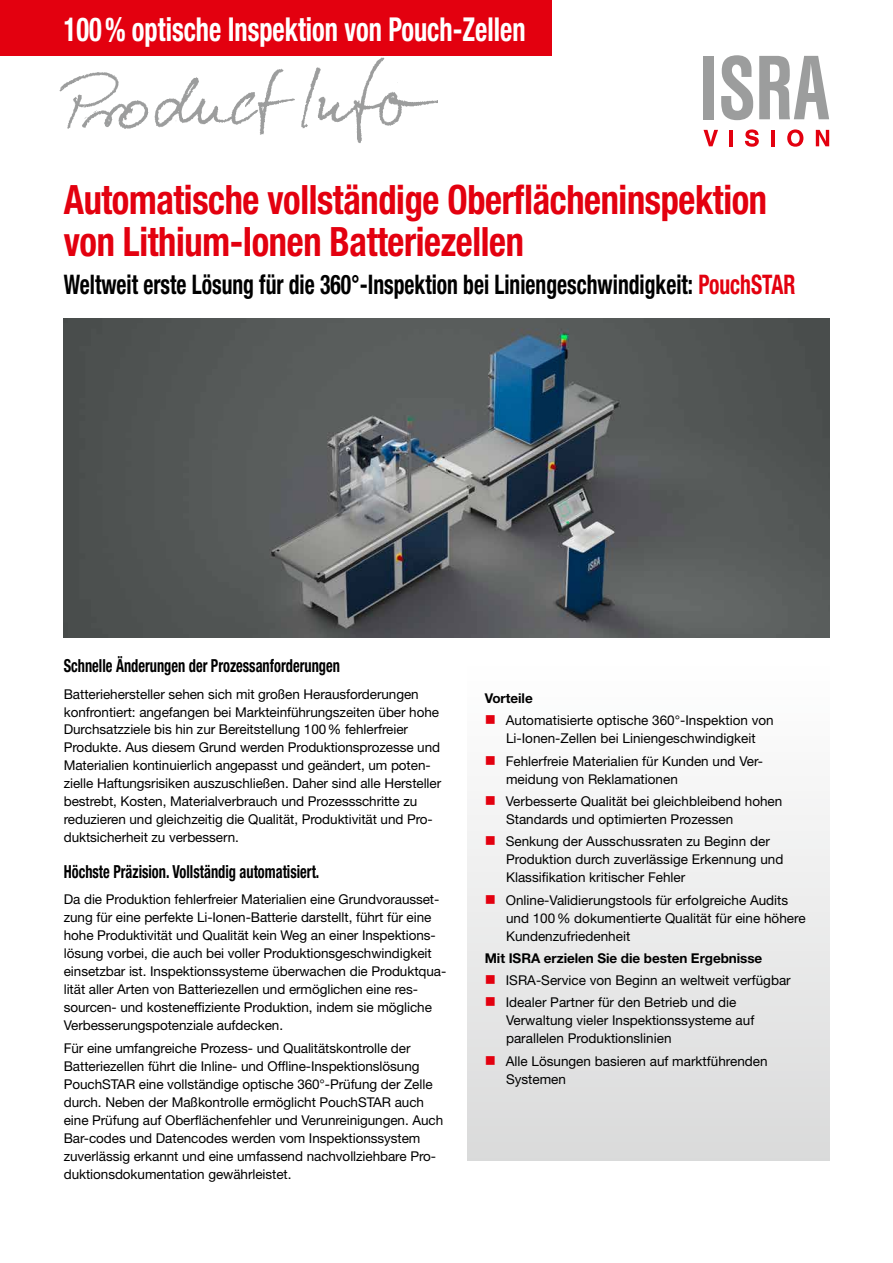
<style>
.page{position:relative;width:893px;height:1263px;background:#fff}
.page>*{position:absolute;margin:0;border:0;box-sizing:border-box;transform-origin:0 0}
.t1{font:700 condensed 40.5px/42px "Helvetica Neue LT Std";letter-spacing:-.01em;color:#e3000f;scale:.9 1}
.t2{font:700 condensed 33px "Helvetica Neue LT Std";color:#fff;scale:.8 1}
.t3{font:700 condensed 27px "Helvetica Neue LT Std";color:#000;scale:.8 1}
.t4{font:700 condensed 18px "Helvetica Neue LT Std";color:#000;scale:.8 1}
.t5{font:13.5px/18px "Helvetica Neue LT Std";letter-spacing:-.005em;color:#000}
.t6{font:700 13.5px "Helvetica Neue LT Std";letter-spacing:-.005em;color:#000}
.s1{color:#e3000f}
</style>
<div class="page">
<div style="left:0;top:0;width:552px;height:55px;background:#e3000f"></div>
<div style="left:468px;top:659px;width:361px;height:502px;background:linear-gradient(to bottom,#fff,#dadada)"></div>
<img style="left:59px;top:57px;width:379px;height:86px">
<svg style="left:703px;top:130px;width:15px;height:16px"></svg>
<hr style="left:729px;top:130px;width:4px;height:16px;background:#e3000f">
<svg style="left:745px;top:129px;width:14px;height:18px"></svg>
<hr style="left:771px;top:130px;width:4px;height:16px;background:#e3000f">
<svg style="left:787px;top:129px;width:16px;height:18px"></svg>
<svg style="left:816px;top:130px;width:13px;height:16px"></svg>
<div style="left:703px;top:56px;width:11px;height:63px;background:#9c9d9d"></div>
<svg style="left:721px;top:55px;width:32px;height:65px"></svg>
<svg style="left:759px;top:56px;width:70px;height:63px"></svg>
<img style="left:64px;top:319px;width:765px;height:319px">
<svg style="left:486px;top:715px;width:9px;height:9px"></svg>
<svg style="left:486px;top:756px;width:9px;height:9px"></svg>
<svg style="left:486px;top:796px;width:9px;height:9px"></svg>
<svg style="left:486px;top:836px;width:9px;height:9px"></svg>
<svg style="left:486px;top:894px;width:9px;height:9px"></svg>
<svg style="left:486px;top:975px;width:9px;height:9px"></svg>
<svg style="left:486px;top:997px;width:9px;height:9px"></svg>
<svg style="left:486px;top:1056px;width:9px;height:8px"></svg>
<h2 class="t2" style="left:64px;top:9px;width:579px">100% optische Inspektion von Pouch-Zellen</h2>
<h1 class="t1" style="left:64px;top:178px;width:783px">Automatische vollständige Oberflächeninspektion von Lithium-Ionen Batteriezellen</h1>
<h3 class="t3" style="left:64px;top:268px;width:916px">Weltweit erste Lösung für die 360°-Inspektion bei Liniengeschwindigkeit: <span class="s1">PouchSTAR</span></h3>
<h3 class="t4" style="left:64px;top:655px;width:347px">Schnelle Änderungen der Prozessanforderungen</h3>
<p class="t5" style="left:64px;top:684px;width:379px">Batteriehersteller sehen sich mit großen Herausforderungen konfrontiert: angefangen bei Markteinführungszeiten über hohe Durchsatzziele bis hin zur Bereitstellung 100% fehlerfreier Produkte. Aus diesem Grund werden Produktionsprozesse und Materialien kontinuierlich angepasst und geändert, um poten&shy;zielle Haftungsrisiken auszuschließen. Daher sind alle Hersteller bestrebt, Kosten, Materialverbrauch und Prozessschritte zu reduzieren und gleichzeitig die Qualität, Produktivität und Pro&shy;duktsicherheit zu verbessern.</p>
<h3 class="t4" style="left:64px;top:860px;width:321px">Höchste Präzision. Vollständig automatisiert.</h3>
<p class="t5" style="left:64px;top:890px;width:384px">Da die Produktion fehlerfreier Materialien eine Grundvorausset&shy;zung für eine perfekte Li-Ionen-Batterie darstellt, führt für eine hohe Produktivität und Qualität kein Weg an einer Inspektions&shy;lösung vorbei, die auch bei voller Produktionsgeschwindigkeit einsetzbar ist. Inspektionssysteme überwachen die Produktqua&shy;lität aller Arten von Batteriezellen und ermöglichen eine res&shy;sourcen- und kosteneffiziente Produktion, indem sie mögliche Verbesserungspotenziale aufdecken.</p>
<p class="t5" style="left:64px;top:1038px;width:381px">Für eine umfangreiche Prozess- und Qualitätskontrolle der Batteriezellen führt die Inline- und Offline-Inspektionslösung PouchSTAR eine vollständige optische 360°-Prüfung der Zelle durch. Neben der Maßkontrolle ermöglicht PouchSTAR auch eine Prüfung auf Oberflächenfehler und Verunreinigungen. Auch Bar-codes und Datencodes werden vom Inspektionssystem zuverlässig erkannt und eine umfassend nachvollziehbare Pro&shy;duktionsdokumentation gewährleistet.</p>
<p class="t6" style="left:485px;top:690px;width:50px">Vorteile</p>
<p class="t5" style="left:506px;top:711px;width:269px">Automatisierte optische 360°-Inspektion von<br>Li-Ionen-Zellen bei Liniengeschwindigkeit</p>
<p class="t5" style="left:506px;top:752px;width:259px">Fehlerfreie Materialien für Kunden und Ver&shy;meidung von Reklamationen</p>
<p class="t5" style="left:506px;top:792px;width:278px">Verbesserte Qualität bei gleichbleibend hohen<br>Standards und optimierten Prozessen</p>
<p class="t5" style="left:506px;top:832px;width:279px">Senkung der Ausschussraten zu Beginn der<br>Produktion durch zuverlässige Erkennung und<br>Klassifikation kritischer Fehler</p>
<p class="t5" style="left:506px;top:890px;width:301px">Online-Validierungstools für erfolgreiche Audits und 100% dokumentierte Qualität für eine höhere<br>Kundenzufriedenheit</p>
<p class="t6" style="left:485px;top:949px;width:279px">Mit ISRA erzielen Sie die besten Ergebnisse</p>
<p class="t5" style="left:506px;top:969px;width:286px;line-height:22.2px">ISRA-Service von Beginn an weltweit verfügbar<br>Idealer Partner für den Betrieb und die</p>
<p class="t5" style="left:506px;top:1011px;width:250px">Verwaltung vieler Inspektionssysteme auf parallelen Produktionslinien</p>
<p class="t5" style="left:506px;top:1051px;width:263px">Alle Lösungen basieren auf marktführenden<br>Systemen</p>
</div>
